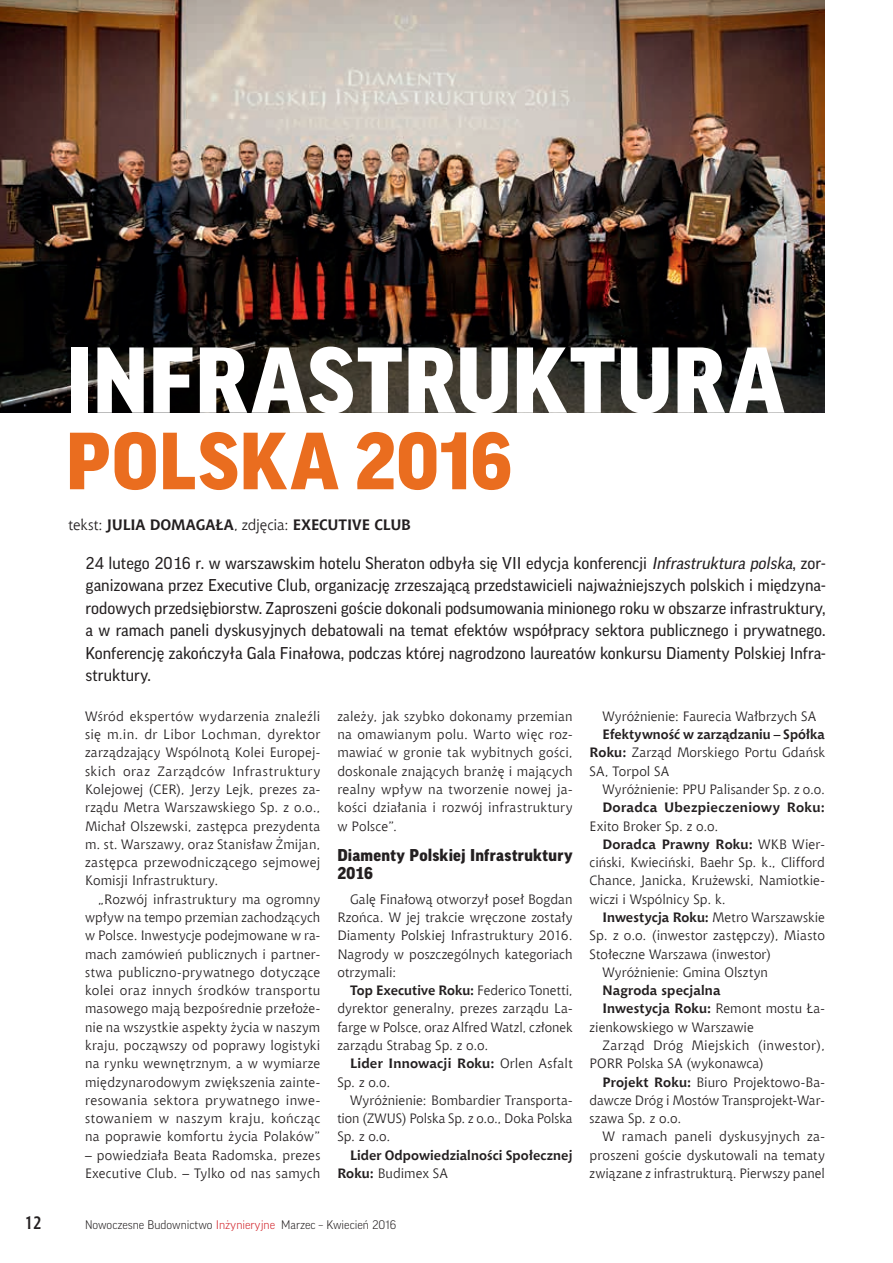
<style>
.page{position:relative;width:893px;height:1263px;background:#fff}
.page>*{position:absolute;margin:0;border:0;box-sizing:border-box;transform-origin:0 0}
.t1{font:900 90px "Good Pro";letter-spacing:.01em;color:#fff}
.t2{font:900 78px "Good Pro";letter-spacing:.01em;color:#ea6d1f}
.t3{font:700 18px "Aerton Cnd EFN";color:#231f20}
.t4{font:16.5px/22.5px "Good Pro";color:#231f20;text-align:justify}
.t5{font:900 16.5px/18px "Good Pro";letter-spacing:.015em;color:#231f20}
.t6{font:700 15px "Chianti EU";letter-spacing:-.005em;color:#231f20}
.t7{font:13.5px/18.3px "Chianti EU";letter-spacing:.01em;color:#231f20;text-align:justify}
.t8{font:700 13.5px/18.3px "Chianti EU";letter-spacing:.01em;color:#231f20}
.t9{font:13.5px "Chianti EU";letter-spacing:.03em;color:#231f20}
.t10{font:300 12px "Good Pro";color:#231f20}
.s1{font-weight:400}
.s2{font-style:italic}
.s3{font-weight:700}
.s4{color:#d1232a}
</style>
<div class="page">
<img style="left:0;top:0;width:825px;height:412px">
<h1 class="t1" style="left:66px;top:330px;width:720px">INFRASTRUKTURA</h1>
<h2 class="t2" style="left:66px;top:418px;width:448px">POLSKA 2016</h2>
<p class="t6" style="left:68px;top:515px;width:344px"><span class="s1">tekst:</span> JULIA DOMAGAŁA<span class="s1">, zdjęcia:</span> EXECUTIVE CLUB</p>
<p class="t4" style="left:86px;top:552px;width:742px">24 lutego 2016 r. w warszawskim hotelu Sheraton odbyła się VII edycja konferencji <span class="s2">Infrastruktura polska</span>, zor&shy;ganizowana przez Executive Club, organizację zrzeszającą przedstawicieli najważniejszych polskich i międzyna&shy;rodowych przedsiębiorstw. Zaproszeni goście dokonali podsumowania minionego roku w obszarze infrastruktury, a w ramach paneli dyskusyjnych debatowali na temat efektów współpracy sektora publicznego i prywatnego.<br>Konferencję zakończyła Gala Finałowa, podczas której nagrodzono laureatów konkursu Diamenty Polskiej Infra&shy;struktury.</p>
<p class="t7" style="left:85px;top:707px;width:237px">Wśród ekspertów wydarzenia znaleźli się m.in. dr Libor Lochman, dyrektor zarządzający Wspólnotą Kolei Europej&shy;skich oraz Zarządców Infrastruktury Kolejowej (CER), Jerzy Lejk, prezes za&shy;rządu Metra Warszawskiego Sp. z o.o., Michał Olszewski, zastępca prezydenta m. st. Warszawy, oraz Stanisław Żmijan, zastępca przewodniczącego sejmowej Komisji Infrastruktury.</p>
<p class="t7" style="left:85px;top:890px;width:237px;text-indent:13px">„Rozwój infrastruktury ma ogromny wpływ na tempo przemian zachodzących w Polsce. Inwestycje podejmowane w ra&shy;mach zamówień publicznych i partner&shy;stwa publiczno-prywatnego dotyczące kolei oraz innych środków transportu masowego mają bezpośrednie przełoże&shy;nie na wszystkie aspekty życia w naszym kraju, począwszy od poprawy logistyki na rynku wewnętrznym, a w wymiarze międzynarodowym zwiększenia zainte&shy;resowania sektora prywatnego inwe&shy;stowaniem w naszym kraju, kończąc na poprawie komfortu życia Polaków”</p>
<p class="t7" style="left:85px;top:1146px;width:237px">– powiedziała Beata Radomska, prezes<br>Executive Club. – Tylko od nas samych</p>
<p class="t7" style="left:337px;top:707px;width:237px">zależy, jak szybko dokonamy przemian na omawianym polu. Warto więc roz&shy;mawiać w gronie tak wybitnych gości, doskonale znających branżę i mających realny wpływ na tworzenie nowej ja&shy;kości działania i rozwój infrastruktury w Polsce”.</p>
<p class="t5" style="left:337px;top:846px;width:237px">Diamenty Polskiej Infrastruktury<br>2016</p>
<p class="t7" style="left:337px;top:890px;width:237px;text-indent:13px">Galę Finałową otworzył poseł Bogdan Rzońca. W jej trakcie wręczone zostały Diamenty Polskiej Infrastruktury 2016.<br>Nagrody w poszczególnych kategoriach otrzymali:</p>
<p class="t7" style="left:337px;top:981px;width:237px;text-indent:13px"><span class="s3">Top Executive Roku:</span> Federico Tonetti, dyrektor generalny, prezes zarządu La&shy;farge w Polsce, oraz Alfred Watzl, członek zarządu Strabag Sp. z o.o.</p>
<p class="t8" style="left:337px;top:1055px;width:237px;text-indent:13px">Lider Innowacji Roku: <span class="s1">Orlen Asfalt<br>Sp. z o.o.</span></p>
<p class="t7" style="left:337px;top:1091px;width:237px;text-indent:13px">Wyróżnienie: Bombardier Transporta&shy;tion (ZWUS) Polska Sp. z o.o., Doka Polska Sp. z o.o.</p>
<p class="t8" style="left:337px;top:1146px;width:237px;text-indent:13px">Lider Odpowiedzialności Społecznej<br>Roku: <span class="s1">Budimex SA</span></p>
<h3 class="t3" style="left:25px;top:1212px;width:18px">12</h3>
<p class="t10" style="left:85px;top:1218px;width:313px">Nowoczesne Budownictwo <span class="s4">Inżynieryjne</span> Marzec – Kwiecień 2016</p>
<p class="t7" style="left:602px;top:707px;width:215px">Wyróżnienie: Faurecia Wałbrzych SA</p>
<p class="t7" style="left:590px;top:725px;width:237px;text-indent:13px"><span class="s3">Efektywność w zarządzaniu – Spółka Roku:</span> Zarząd Morskiego Portu Gdańsk SA, Torpol SA</p>
<p class="t7" style="left:602px;top:780px;width:224px">Wyróżnienie: PPU Palisander Sp. z o.o.</p>
<p class="t8" style="left:602px;top:799px;width:224px">Doradca Ubezpieczeniowy Roku:</p>
<p class="t7" style="left:590px;top:816px;width:130px">Exito Broker Sp. z o.o.</p>
<p class="t8" style="left:602px;top:835px;width:224px">Doradca Prawny Roku: <span class="s1">WKB Wier-</span></p>
<p class="t7" style="left:590px;top:853px;width:237px">ciński, Kwieciński, Baehr Sp. k., Clifford</p>
<p class="t7" style="left:590px;top:871px;width:237px">Chance, Janicka, Krużewski, Namiotkie-</p>
<p class="t7" style="left:590px;top:890px;width:138px">wiczi i Wspólnicy Sp. k.</p>
<p class="t7" style="left:602px;top:908px;width:224px"><span class="s3">Inwestycja Roku:</span> Metro Warszawskie</p>
<p class="t7" style="left:590px;top:926px;width:237px">Sp. z o.o. (inwestor zastępczy), Miasto</p>
<p class="t7" style="left:590px;top:944px;width:183px">Stołeczne Warszawa (inwestor)</p>
<p class="t7" style="left:602px;top:963px;width:167px">Wyróżnienie: Gmina Olsztyn</p>
<p class="t8" style="left:602px;top:981px;width:120px">Nagroda specjalna</p>
<p class="t8" style="left:602px;top:1000px;width:224px">Inwestycja Roku: <span class="s1">Remont mostu Ła-</span></p>
<p class="t7" style="left:590px;top:1018px;width:166px">zienkowskiego w Warszawie</p>
<p class="t9" style="left:602px;top:1037px;width:224px">Zarząd Dróg Miejskich (inwestor),</p>
<p class="t7" style="left:590px;top:1054px;width:176px">PORR Polska SA (wykonawca)</p>
<p class="t7" style="left:602px;top:1072px;width:224px"><span class="s3">Projekt Roku:</span> Biuro Projektowo-Ba-</p>
<p class="t7" style="left:590px;top:1091px;width:237px">dawcze Dróg i Mostów Transprojekt-War-</p>
<p class="t7" style="left:590px;top:1109px;width:93px">szawa Sp. z o.o.</p>
<p class="t7" style="left:602px;top:1127px;width:224px">W ramach paneli dyskusyjnych za-</p>
<p class="t7" style="left:590px;top:1146px;width:237px">proszeni goście dyskutowali na tematy</p>
<p class="t7" style="left:590px;top:1164px;width:237px">związane z infrastrukturą. Pierwszy panel</p>
</div>
